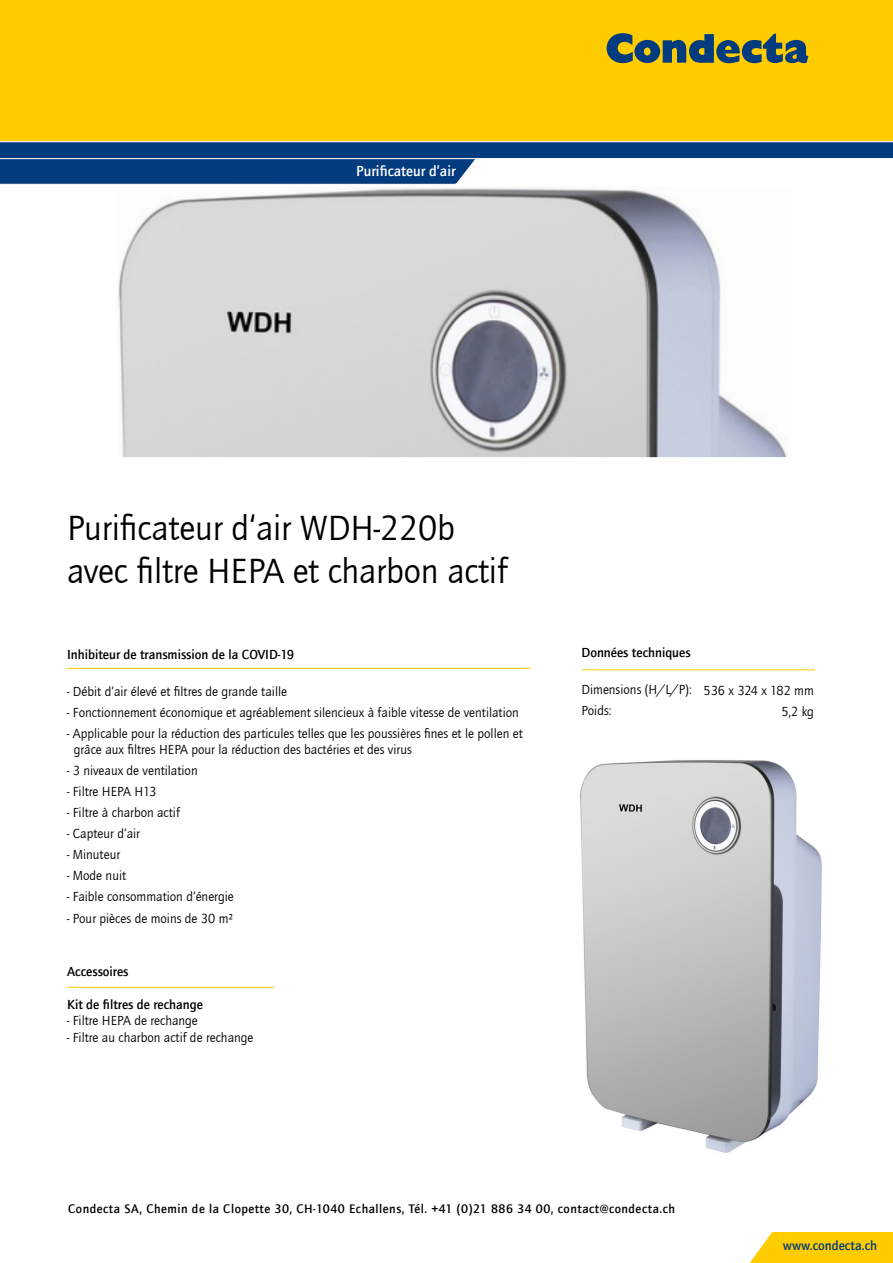
<style>
.page{position:relative;width:893px;height:1263px;background:#fff}
.page>*{position:absolute;margin:0;border:0;box-sizing:border-box;transform-origin:0 0}
.t1{font:36px/43.2px "Quay Sans ITC Com";letter-spacing:-.005em;color:#000}
.t2{font:500 15px "Quay Sans ITC Com";color:#fff}
.t3{font:13.5px/21px "Quay Sans ITC Com";color:#000}
.t4{font:500 13.5px "Quay Sans ITC Com";color:#000}
.t5{font:500 13.5px "Quay Sans ITC Com";color:#023b7e}
.t6{font:500 12.75px "Quay Sans ITC Com";letter-spacing:.04em;color:#000}
</style>
<div class="page">
<svg style="left:750px;top:1232px;width:143px;height:31px"></svg>
<img style="left:118px;top:188px;width:669px;height:269px">
<div style="left:0;top:0;width:893px;height:142px;background:#fc0"></div>
<hr style="left:0;top:141px;width:893px;height:1px;background:#fff">
<svg style="left:0;top:142px;width:893px;height:43px"></svg>
<svg style="left:607px;top:33px;width:201px;height:30px"></svg>
<hr style="left:582px;top:669px;width:233px;height:1px;background:#fc0">
<hr style="left:67px;top:668px;width:463px;height:1px;background:#fc0">
<hr style="left:67px;top:987px;width:207px;height:1px;background:#fc0">
<img style="left:580px;top:760px;width:242px;height:393px">
<p class="t2" style="left:356px;top:162px;width:101px">Purificateur d’air</p>
<h1 class="t1" style="left:67px;top:506px;width:442px">Purificateur d‘air WDH-220b avec filtre HEPA et charbon actif</h1>
<p class="t4" style="left:67px;top:646px;width:229px">Inhibiteur de transmission de la COVID-19</p>
<p class="t3" style="left:67px;top:681px;width:222px">- Débit d‘air élevé et filtres de grande taille</p>
<p class="t3" style="left:67px;top:702px;width:453px">- Fonctionnement économique et agréablement silencieux à faible vitesse de ventilation</p>
<p class="t3" style="left:74px;top:726px;width:450px;line-height:16.2px;text-indent:-7px">- Applicable pour la réduction des particules telles que les poussières fines et le pollen et grâce aux filtres HEPA pour la réduction des bactéries et des virus</p>
<p class="t3" style="left:67px;top:760px;width:132px">- 3 niveaux de ventilation</p>
<p class="t3" style="left:67px;top:781px;width:91px">- Filtre HEPA H13</p>
<p class="t3" style="left:67px;top:802px;width:114px">- Filtre à charbon actif</p>
<p class="t3" style="left:67px;top:823px;width:74px">- Capteur d‘air</p>
<p class="t3" style="left:67px;top:844px;width:55px">- Minuteur</p>
<p class="t3" style="left:67px;top:865px;width:61px">- Mode nuit</p>
<p class="t3" style="left:67px;top:886px;width:168px">- Faible consommation d‘énergie</p>
<p class="t3" style="left:67px;top:907px;width:168px">- Pour pièces de moins de 30 m²</p>
<p class="t4" style="left:67px;top:963px;width:63px">Accessoires</p>
<p class="t4" style="left:67px;top:996px;width:137px">Kit de filtres de rechange</p>
<p class="t3" style="left:67px;top:1010px;width:132px">- Filtre HEPA de rechange</p>
<p class="t3" style="left:67px;top:1027px;width:188px">- Filtre au charbon actif de rechange</p>
<p class="t4" style="left:581px;top:644px;width:111px">Données techniques</p>
<p class="t3" style="left:581px;top:679px;width:112px">Dimensions (H/L/P):<br>Poids:</p>
<p class="t3" style="left:703px;top:680px;width:112px;text-align:right">536 x 324 x 182 mm<br>5,2 kg</p>
<p class="t6" style="left:68px;top:1200px;width:608px">Condecta SA, Chemin de la Clopette 30, CH-1040 Echallens, Tél. +41 (0)21 886 34 00, contact@condecta.ch</p>
<p class="t5" style="left:783px;top:1237px;width:96px">www.condecta.ch</p>
</div>
